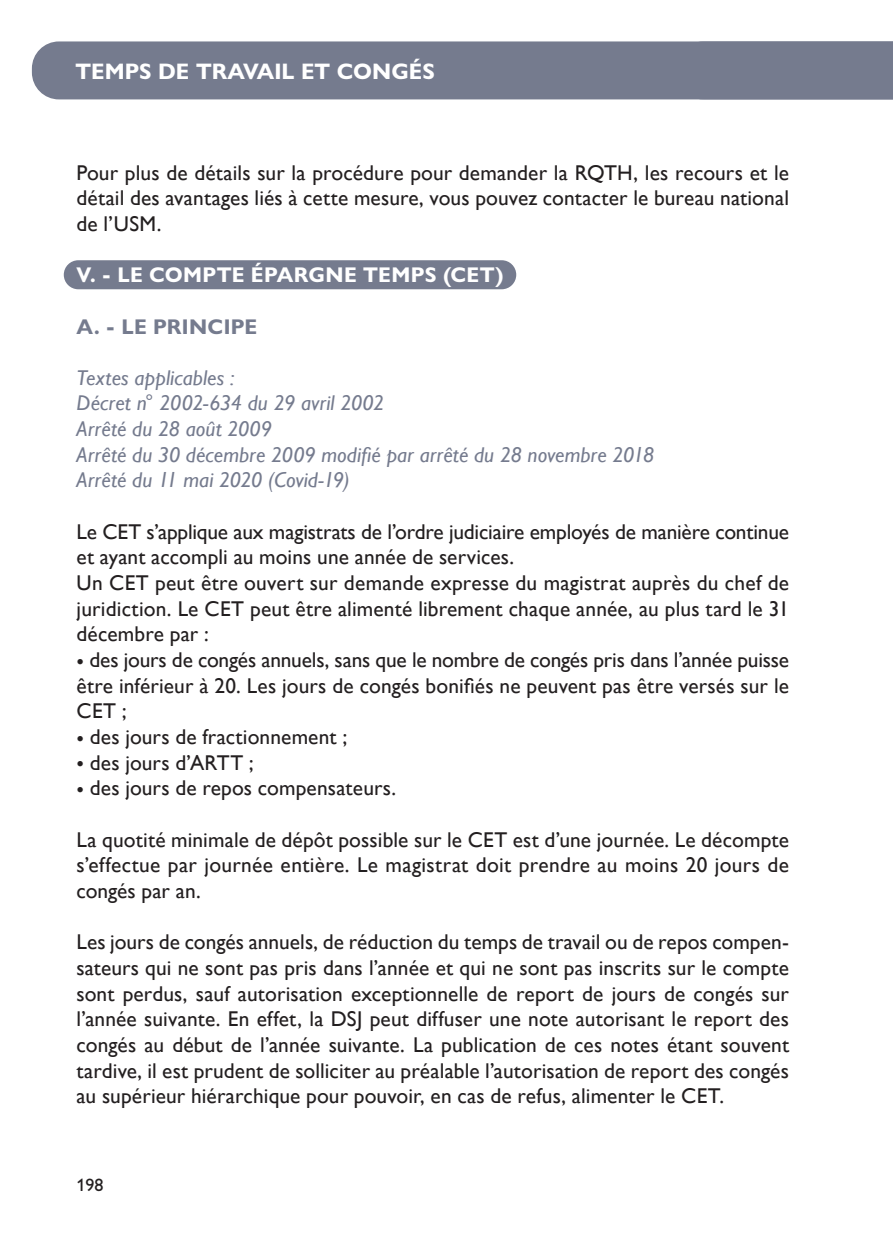
<style>
.page{position:relative;width:893px;height:1244px;background:#fff}
.page>*{position:absolute;margin:0;border:0;box-sizing:border-box;transform-origin:0 0}
.t1{font:700 22.5px "Gill Sans Nova";color:#fff}
.t2{font:21.38px/25.7px "Gill Sans";letter-spacing:.005em;color:#231f20;text-align:justify}
.t3{font:italic 21.38px/25.7px "Gill Sans";letter-spacing:.005em;color:#757b8e}
.t4{font:700 21.38px "Gill Sans Nova";letter-spacing:.015em;color:#fff}
.t5{font:700 21.38px "Gill Sans Nova";letter-spacing:.015em;color:#757b8e}
.t6{font:500 18px "Gill Sans Nova";color:#231f20}
</style>
<div class="page">
<div style="left:32px;top:41px;width:861px;height:58px;background:#757b8e"></div>
<div style="left:64px;top:260px;width:452px;height:29px;background:#757b8e;border-radius:15px"></div>
<p class="t1" style="left:76px;top:57px;width:361px">TEMPS DE TRAVAIL ET CONGÉS</p>
<p class="t2" style="left:77px;top:160px;width:714px">Pour plus de détails sur la procédure pour demander la RQTH, les recours et le détail des avantages liés à cette mesure, vous pouvez contacter le bureau national de l’USM.</p>
<p class="t4" style="left:77px;top:262px;width:428px">V. - LE COMPTE ÉPARGNE TEMPS (CET)</p>
<p class="t5" style="left:77px;top:313px;width:182px">A. - LE PRINCIPE</p>
<p class="t3" style="left:77px;top:365px;width:579px">Textes applicables :<br>Décret n° 2002-634 du 29 avril 2002<br>Arrêté du 28 août 2009<br>Arrêté du 30 décembre 2009 modifié par arrêté du 28 novembre 2018<br>Arrêté du 11 mai 2020 (Covid-19)</p>
<p class="t2" style="left:77px;top:519px;width:714px;text-align:left">Le CET s’applique aux magistrats de l’ordre judiciaire employés de manière continue et ayant accompli au moins une année de services.<br>Un CET peut être ouvert sur demande expresse du magistrat auprès du chef de juridiction. Le CET peut être alimenté librement chaque année, au plus tard le 31 décembre par :</p>
<p class="t2" style="left:77px;top:647px;width:714px">• des jours de congés annuels, sans que le nombre de congés pris dans l’année puisse être inférieur à 20. Les jours de congés bonifiés ne peuvent pas être versés sur le CET ;</p>
<p class="t2" style="left:77px;top:724px;width:272px">• des jours de fractionnement ;</p>
<p class="t2" style="left:77px;top:750px;width:179px">• des jours d’ARTT ;</p>
<p class="t2" style="left:77px;top:776px;width:321px">• des jours de repos compensateurs.</p>
<p class="t2" style="left:77px;top:827px;width:714px">La quotité minimale de dépôt possible sur le CET est d’une journée. Le décompte s’effectue par journée entière. Le magistrat doit prendre au moins 20 jours de congés par an.</p>
<p class="t2" style="left:77px;top:929px;width:714px">Les jours de congés annuels, de réduction du temps de travail ou de repos compen&shy;sateurs qui ne sont pas pris dans l’année et qui ne sont pas inscrits sur le compte sont perdus, sauf autorisation exceptionnelle de report de jours de congés sur l’année suivante. En effet, la DSJ peut diffuser une note autorisant le report des congés au début de l’année suivante. La publication de ces notes étant souvent tardive, il est prudent de solliciter au préalable l’autorisation de report des congés au supérieur hiérarchique pour pouvoir, en cas de refus, alimenter le CET.</p>
<p class="t6" style="left:77px;top:1174px;width:28px">198</p>
</div>
